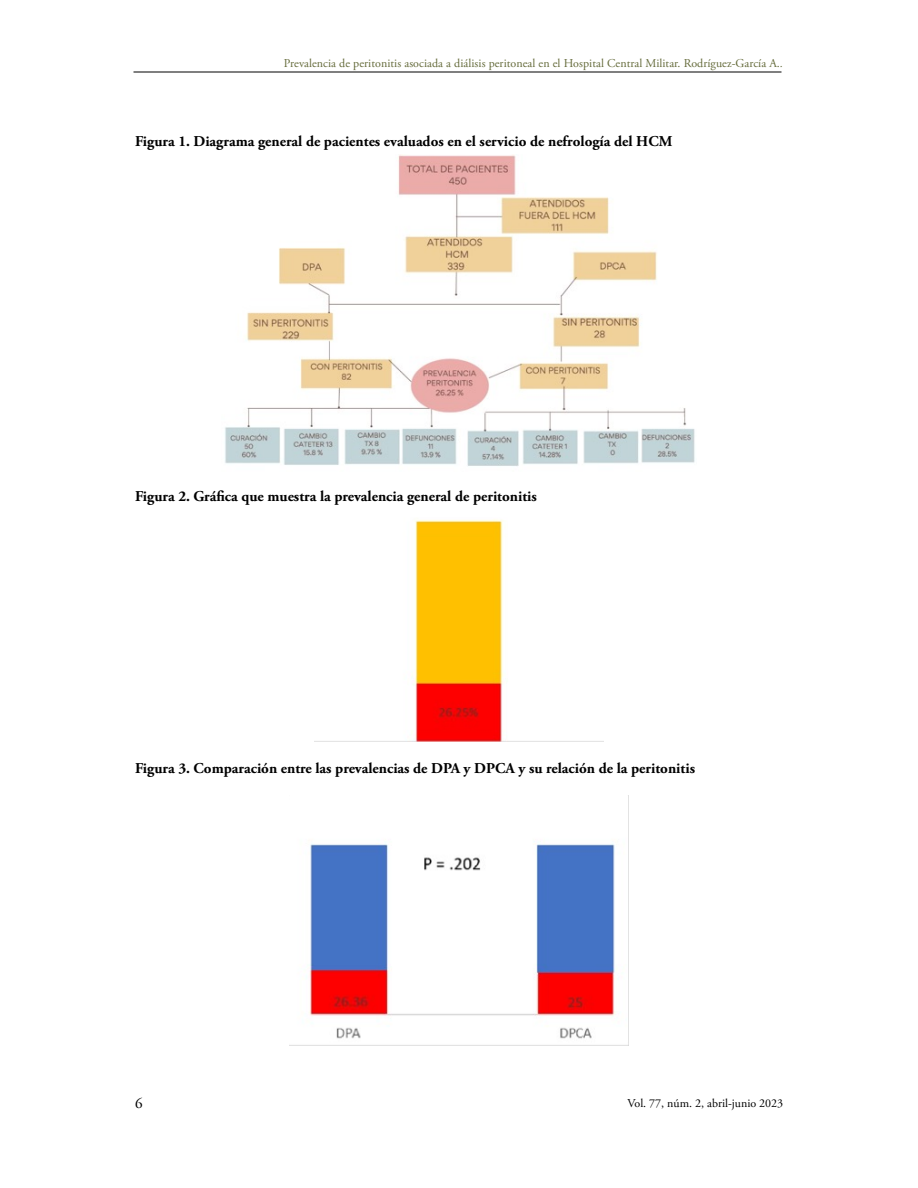
<style>
.page{position:relative;width:918px;height:1188px;background:#fff}
.page>*{position:absolute;margin:0;border:0;box-sizing:border-box;transform-origin:0 0}
.t1{font:700 15px "Adobe Garamond Pro";color:#000}
.t2{font:15px "Adobe Garamond Pro";color:#000}
.t3{font:12px "Adobe Garamond Pro";letter-spacing:.005em;color:#656b3b}
.t4{font:12px "Adobe Garamond Pro";color:#000}
.s1{font-style:italic}
</style>
<div class="page">
<hr style="left:134px;top:72px;width:648px;height:1px;background:#000">
<img style="left:225px;top:154px;width:470px;height:312px">
<img style="left:406px;top:519px;width:98px;height:222px">
<img style="left:290px;top:795px;width:339px;height:251px">
<p class="t3" style="left:284px;top:56px;width:501px">Prevalencia de peritonitis asociada a diálisis peritoneal en el Hospital Central Militar. Rodríguez-García A.<span class="s1">.</span></p>
<p class="t1" style="left:135px;top:132px;width:539px">Figura 1. Diagrama general de pacientes evaluados en el servicio de nefrología del HCM</p>
<p class="t1" style="left:135px;top:488px;width:403px">Figura 2. Gráfica que muestra la prevalencia general de peritonitis</p>
<p class="t1" style="left:135px;top:759px;width:562px">Figura 3. Comparación entre las prevalencias de DPA y DPCA y su relación de la peritonitis</p>
<p class="t2" style="left:135px;top:1094px;width:9px">6</p>
<p class="t4" style="left:628px;top:1096px;width:157px">Vol. 77, núm. 2, abril-junio 2023</p>
</div>
